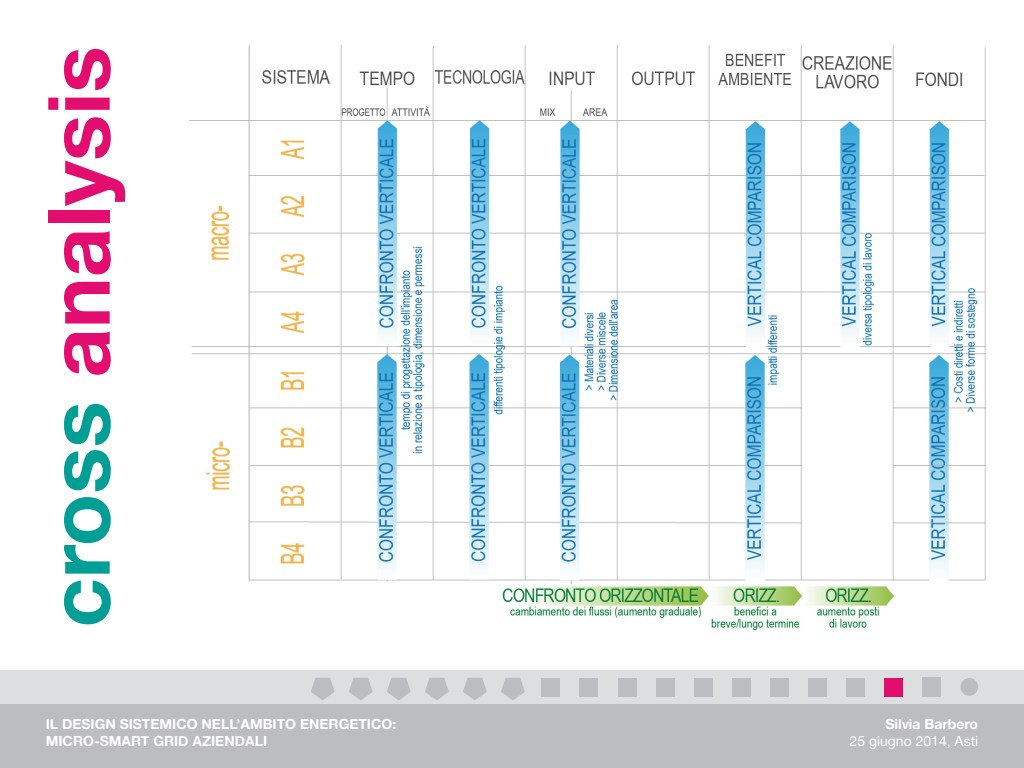
<style>
.page{position:relative;width:1024px;height:768px;background:#fff}
.page>*{position:absolute;margin:0;border:0;box-sizing:border-box;transform-origin:0 0}
.t1{font:700 86px "Helvetica Neue";color:#e30d70}
.t2{font:700 14px/16.8px "Helvetica Neue";color:#fff}
.t3{font:14px "Helvetica Neue";color:#fff}
.s1{color:#009e94}
</style>
<div class="page">
<div style="left:0;top:671px;width:1024px;height:34px;background:#dddee0"></div>
<div style="left:0;top:705px;width:1024px;height:63px;background:#bcbdc0"></div>
<svg style="left:311px;top:678px;width:24px;height:22px"></svg>
<div style="left:618px;top:678px;width:18px;height:18px;background:#bcbdc0"></div>
<div style="left:580px;top:678px;width:18px;height:18px;background:#bcbdc0"></div>
<div style="left:542px;top:678px;width:18px;height:18px;background:#bcbdc0"></div>
<div style="left:656px;top:678px;width:18px;height:18px;background:#bcbdc0"></div>
<div style="left:694px;top:678px;width:18px;height:18px;background:#bcbdc0"></div>
<div style="left:732px;top:678px;width:18px;height:18px;background:#bcbdc0"></div>
<div style="left:770px;top:678px;width:19px;height:18px;background:#bcbdc0"></div>
<div style="left:808px;top:678px;width:19px;height:18px;background:#bcbdc0"></div>
<div style="left:846px;top:678px;width:19px;height:18px;background:#bcbdc0"></div>
<div style="left:922px;top:678px;width:19px;height:9px;background:#bcbdc0"></div>
<div style="left:922px;top:687px;width:19px;height:9px;background:#bcbdc0"></div>
<div style="left:960px;top:678px;width:18px;height:18px;background:#bcbdc0;border-radius:50%"></div>
<svg style="left:349px;top:678px;width:24px;height:22px"></svg>
<svg style="left:387px;top:678px;width:24px;height:22px"></svg>
<svg style="left:425px;top:678px;width:24px;height:22px"></svg>
<svg style="left:463px;top:678px;width:24px;height:22px"></svg>
<svg style="left:501px;top:678px;width:24px;height:22px"></svg>
<div style="left:884px;top:678px;width:19px;height:18px;background:#e30d70"></div>
<img style="left:189px;top:46px;width:796px;height:584px">
<p class="t1" style="left:12px;top:628px;width:583px;rotate:-90deg"><span class="s1">cross</span> analysis</p>
<p class="t2" style="left:46px;top:716px;width:352px">IL DESIGN SISTEMICO NELL’AMBITO ENERGETICO:<br>MICRO-SMART GRID AZIENDALI</p>
<p class="t2" style="left:885px;top:716px;width:94px">Silvia Barbero</p>
<p class="t3" style="left:850px;top:731px;width:130px">25 giugno 2014, Asti</p>
</div>
